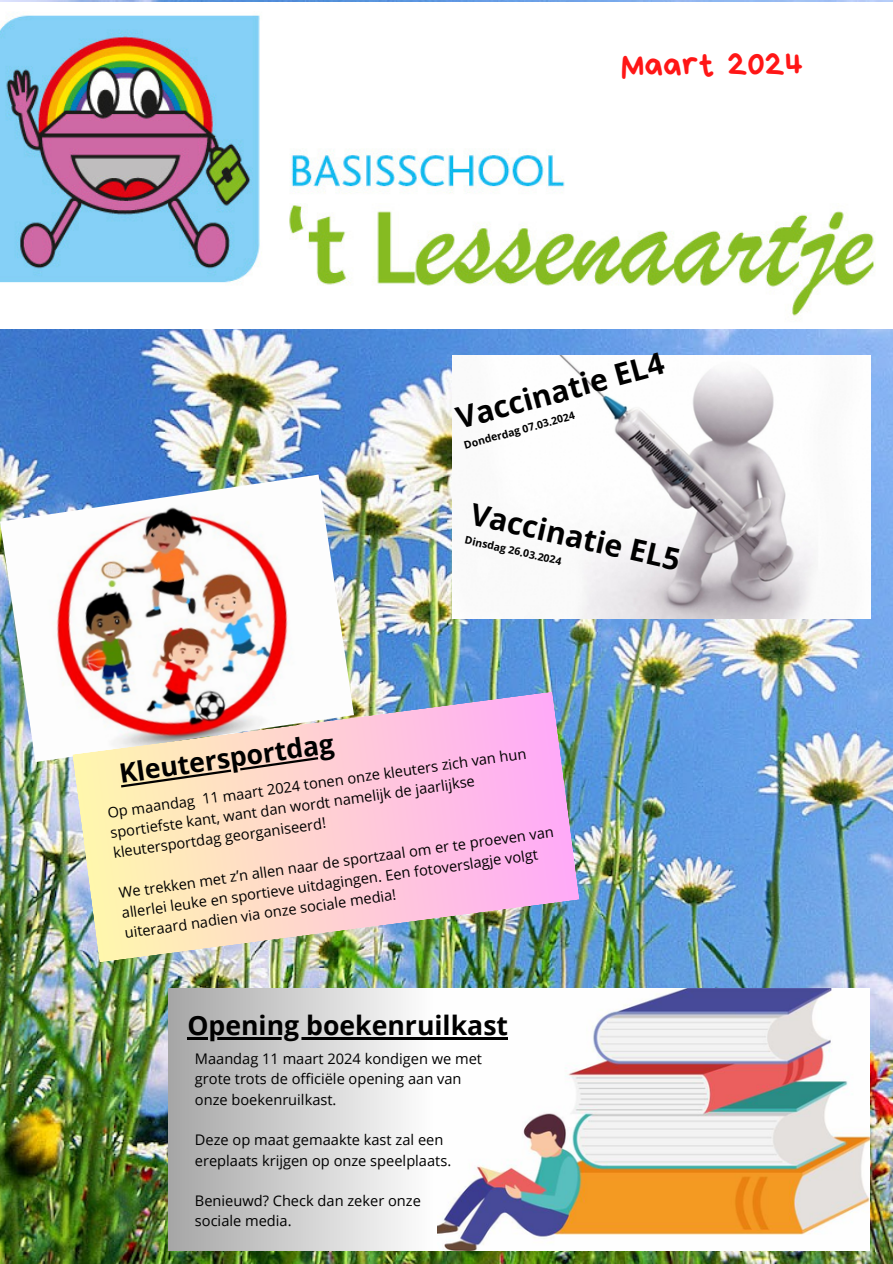
<style>
.page{position:relative;width:893px;height:1264px;background:#fff}
.page>*{position:absolute;margin:0;border:0;box-sizing:border-box;transform-origin:0 0}
.t1{font:34.5px "Bryndan Write";color:#ff1616}
.t2{font:700 30px "Open Sans";color:#000}
.t3{font:700 26.55px "Open Sans";color:#000}
.t4{font:14.55px/20.2px "Open Sans";color:#000}
.t5{font:700 10.5px "Open Sans";color:#000}
</style>
<div class="page">
<img style="left:0;top:0;width:892px;height:1263px">
<img style="left:452px;top:355px;width:418px;height:263px">
<img style="left:0;top:2px;width:892px;height:326px">
<img style="left:0;top:474px;width:354px;height:288px">
<img style="left:72px;top:691px;width:507px;height:271px">
<img style="left:436px;top:988px;width:433px;height:262px">
<div style="left:168px;top:988px;width:268px;height:262px;background:linear-gradient(to right,#a6a6a6,#fefefe)"></div>
<svg style="left:121px;top:754px;width:214px;height:33px;background:#efd1b8"></svg>
<hr style="left:187px;top:1037px;width:321px;height:2px;background:#000">
<h2 class="t1" style="left:621px;top:48px;width:183px">Maart 2024</h2>
<p class="t2" style="left:451px;top:398px;width:215px;rotate:-15deg">Vaccinatie EL4</p>
<p class="t5" style="left:462px;top:437px;width:116px;rotate:-15deg">Donderdag 07.03.2024</p>
<h3 class="t2" style="left:476px;top:492px;width:215px;rotate:13deg">Vaccinatie EL5</h3>
<h3 class="t5" style="left:467px;top:532px;width:100px;rotate:13deg">Dinsdag 26.03.2024</h3>
<p class="t3" style="left:117px;top:754px;width:218px;rotate:-8deg">Kleutersportdag</p>
<p class="t4" style="left:106px;top:802px;width:424px;rotate:-8deg">Op maandag 11 maart 2024 tonen onze kleuters zich van hun sportiefste kant, want dan wordt namelijk de jaarlijkse kleutersportdag georganiseerd!</p>
<p class="t4" style="left:117px;top:882px;width:440px;rotate:-8deg">We trekken met z’n allen naar de sportzaal om er te proeven van allerlei leuke en sportieve uitdagingen. Een fotoverslagje volgt uiteraard nadien via onze sociale media!</p>
<h3 class="t3" style="left:187px;top:1006px;width:322px">Opening boekenruilkast</h3>
<p class="t4" style="left:195px;top:1048px;width:289px">Maandag 11 maart 2024 kondigen we met grote trots de officiële opening aan van onze boekenruilkast.</p>
<p class="t4" style="left:195px;top:1129px;width:258px">Deze op maat gemaakte kast zal een ereplaats krijgen op onze speelplaats.</p>
<p class="t4" style="left:195px;top:1190px;width:227px">Benieuwd? Check dan zeker onze</p>
<p class="t4" style="left:195px;top:1210px;width:98px">sociale media.</p>
</div>
